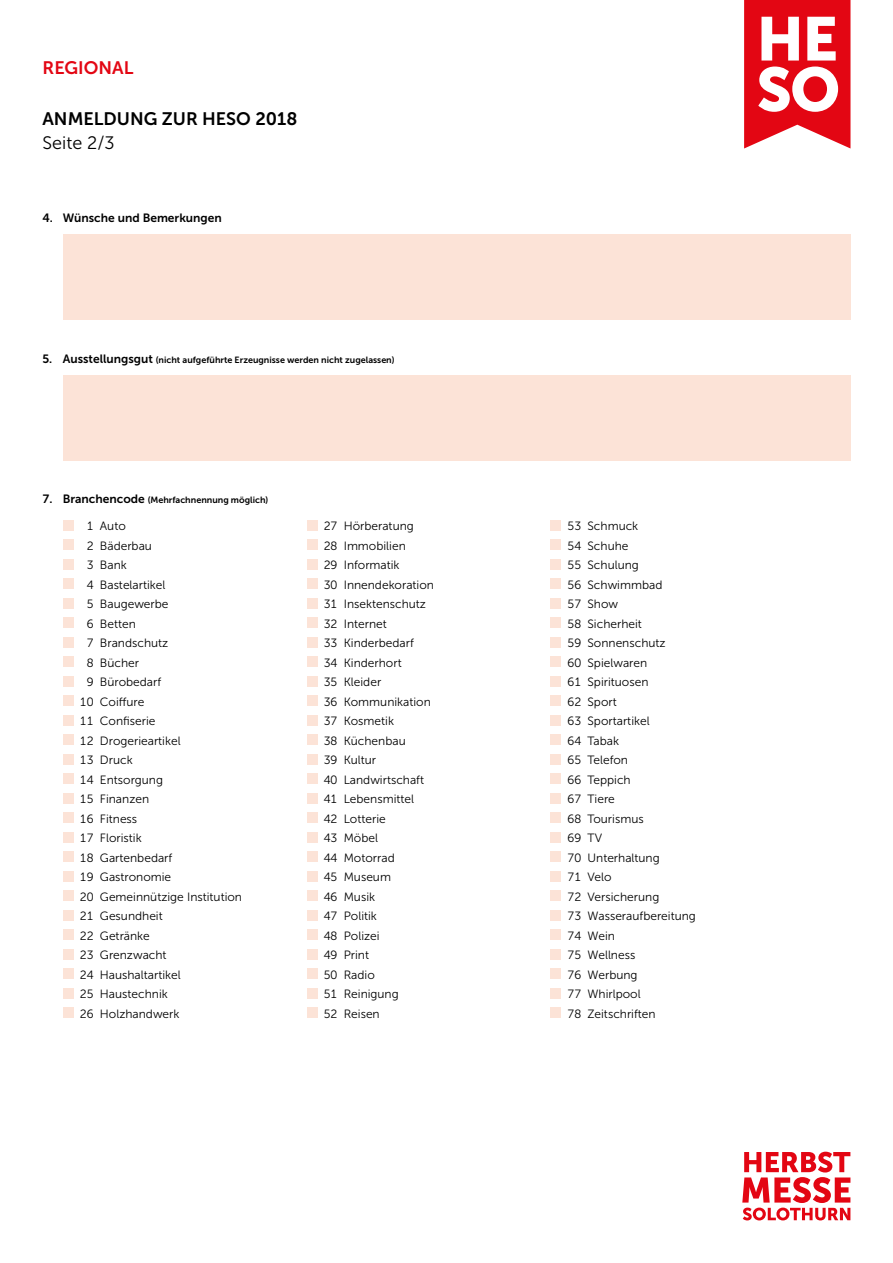
<style>
.page{position:relative;width:893px;height:1263px;background:#fff}
.page>*{position:absolute;margin:0;border:0;box-sizing:border-box;transform-origin:0 0}
.t1{font:18px "Museo Sans 700";color:#000}
.t2{font:18px "Museo Sans 300";color:#000}
.t3{font:18px "Museo Sans 700";color:#e30613}
.t4{font:12px/19.5px "Museo Sans 300";color:#000}
.t5{font:12px "Museo Sans 700";color:#000}
.t6{font:9px "Museo Sans 700";color:#000}
.s1{font-size:12px}
</style>
<div class="page">
<div style="left:63px;top:234px;width:787px;height:85px;background:#fce3d7"></div>
<div style="left:63px;top:375px;width:787px;height:85px;background:#fce3d7"></div>
<div style="left:63px;top:520px;width:11px;height:11px;background:#fce3d7"></div>
<div style="left:307px;top:715px;width:10px;height:11px;background:#fce3d7"></div>
<div style="left:63px;top:540px;width:11px;height:10px;background:#fce3d7"></div>
<div style="left:307px;top:734px;width:10px;height:11px;background:#fce3d7"></div>
<div style="left:63px;top:559px;width:11px;height:11px;background:#fce3d7"></div>
<div style="left:307px;top:754px;width:10px;height:11px;background:#fce3d7"></div>
<div style="left:63px;top:578px;width:11px;height:11px;background:#fce3d7"></div>
<div style="left:307px;top:773px;width:10px;height:11px;background:#fce3d7"></div>
<div style="left:63px;top:598px;width:11px;height:11px;background:#fce3d7"></div>
<div style="left:307px;top:793px;width:10px;height:11px;background:#fce3d7"></div>
<div style="left:63px;top:617px;width:11px;height:11px;background:#fce3d7"></div>
<div style="left:307px;top:812px;width:10px;height:11px;background:#fce3d7"></div>
<div style="left:63px;top:637px;width:11px;height:11px;background:#fce3d7"></div>
<div style="left:307px;top:832px;width:10px;height:11px;background:#fce3d7"></div>
<div style="left:63px;top:656px;width:11px;height:11px;background:#fce3d7"></div>
<div style="left:307px;top:851px;width:10px;height:11px;background:#fce3d7"></div>
<div style="left:63px;top:676px;width:11px;height:11px;background:#fce3d7"></div>
<div style="left:307px;top:871px;width:10px;height:10px;background:#fce3d7"></div>
<div style="left:63px;top:695px;width:11px;height:11px;background:#fce3d7"></div>
<div style="left:307px;top:890px;width:10px;height:11px;background:#fce3d7"></div>
<div style="left:63px;top:715px;width:11px;height:11px;background:#fce3d7"></div>
<div style="left:307px;top:910px;width:10px;height:10px;background:#fce3d7"></div>
<div style="left:63px;top:734px;width:11px;height:11px;background:#fce3d7"></div>
<div style="left:307px;top:929px;width:10px;height:11px;background:#fce3d7"></div>
<div style="left:307px;top:949px;width:10px;height:10px;background:#fce3d7"></div>
<div style="left:307px;top:968px;width:10px;height:11px;background:#fce3d7"></div>
<div style="left:307px;top:988px;width:10px;height:10px;background:#fce3d7"></div>
<div style="left:307px;top:1007px;width:10px;height:11px;background:#fce3d7"></div>
<div style="left:63px;top:754px;width:11px;height:11px;background:#fce3d7"></div>
<div style="left:551px;top:520px;width:10px;height:11px;background:#fce3d7"></div>
<div style="left:63px;top:773px;width:11px;height:11px;background:#fce3d7"></div>
<div style="left:551px;top:540px;width:10px;height:10px;background:#fce3d7"></div>
<div style="left:63px;top:793px;width:11px;height:11px;background:#fce3d7"></div>
<div style="left:551px;top:559px;width:10px;height:11px;background:#fce3d7"></div>
<div style="left:63px;top:812px;width:11px;height:11px;background:#fce3d7"></div>
<div style="left:551px;top:578px;width:10px;height:11px;background:#fce3d7"></div>
<div style="left:63px;top:832px;width:11px;height:11px;background:#fce3d7"></div>
<div style="left:551px;top:598px;width:10px;height:11px;background:#fce3d7"></div>
<div style="left:63px;top:851px;width:11px;height:11px;background:#fce3d7"></div>
<div style="left:551px;top:617px;width:10px;height:11px;background:#fce3d7"></div>
<div style="left:63px;top:871px;width:11px;height:10px;background:#fce3d7"></div>
<div style="left:551px;top:637px;width:10px;height:11px;background:#fce3d7"></div>
<div style="left:63px;top:890px;width:11px;height:11px;background:#fce3d7"></div>
<div style="left:551px;top:656px;width:10px;height:11px;background:#fce3d7"></div>
<div style="left:63px;top:910px;width:11px;height:10px;background:#fce3d7"></div>
<div style="left:551px;top:676px;width:10px;height:11px;background:#fce3d7"></div>
<div style="left:63px;top:929px;width:11px;height:11px;background:#fce3d7"></div>
<div style="left:63px;top:949px;width:11px;height:10px;background:#fce3d7"></div>
<div style="left:63px;top:968px;width:11px;height:11px;background:#fce3d7"></div>
<div style="left:63px;top:988px;width:11px;height:10px;background:#fce3d7"></div>
<div style="left:63px;top:1007px;width:11px;height:11px;background:#fce3d7"></div>
<div style="left:551px;top:695px;width:10px;height:11px;background:#fce3d7"></div>
<div style="left:307px;top:520px;width:10px;height:11px;background:#fce3d7"></div>
<div style="left:551px;top:715px;width:10px;height:11px;background:#fce3d7"></div>
<div style="left:307px;top:540px;width:10px;height:10px;background:#fce3d7"></div>
<div style="left:551px;top:734px;width:10px;height:11px;background:#fce3d7"></div>
<div style="left:307px;top:559px;width:10px;height:11px;background:#fce3d7"></div>
<div style="left:551px;top:754px;width:10px;height:11px;background:#fce3d7"></div>
<div style="left:307px;top:578px;width:10px;height:11px;background:#fce3d7"></div>
<div style="left:551px;top:773px;width:10px;height:11px;background:#fce3d7"></div>
<div style="left:307px;top:598px;width:10px;height:11px;background:#fce3d7"></div>
<div style="left:551px;top:793px;width:10px;height:11px;background:#fce3d7"></div>
<div style="left:307px;top:617px;width:10px;height:11px;background:#fce3d7"></div>
<div style="left:551px;top:812px;width:10px;height:11px;background:#fce3d7"></div>
<div style="left:307px;top:637px;width:10px;height:11px;background:#fce3d7"></div>
<div style="left:551px;top:832px;width:10px;height:11px;background:#fce3d7"></div>
<div style="left:307px;top:656px;width:10px;height:11px;background:#fce3d7"></div>
<div style="left:551px;top:851px;width:10px;height:11px;background:#fce3d7"></div>
<div style="left:307px;top:676px;width:10px;height:11px;background:#fce3d7"></div>
<div style="left:551px;top:871px;width:10px;height:10px;background:#fce3d7"></div>
<div style="left:307px;top:695px;width:10px;height:11px;background:#fce3d7"></div>
<div style="left:551px;top:890px;width:10px;height:11px;background:#fce3d7"></div>
<div style="left:551px;top:910px;width:10px;height:10px;background:#fce3d7"></div>
<div style="left:551px;top:929px;width:10px;height:11px;background:#fce3d7"></div>
<div style="left:551px;top:949px;width:10px;height:10px;background:#fce3d7"></div>
<div style="left:551px;top:968px;width:10px;height:11px;background:#fce3d7"></div>
<div style="left:551px;top:988px;width:10px;height:10px;background:#fce3d7"></div>
<div style="left:551px;top:1007px;width:10px;height:11px;background:#fce3d7"></div>
<svg style="left:742px;top:1152px;width:108px;height:68px"></svg>
<svg style="left:744px;top:0;width:106px;height:148px"></svg>
<h1 class="t3" style="left:43px;top:58px;width:92px">REGIONAL</h1>
<h1 class="t1" style="left:43px;top:109px;width:256px">ANMELDUNG ZUR HESO 2018</h1>
<h1 class="t2" style="left:43px;top:133px;width:73px">Seite 2/3</h1>
<p class="t5" style="left:43px;top:211px;width:181px">4. Wünsche und Bemerkungen</p>
<p class="t6" style="left:43px;top:354px;width:354px"><span class="s1">5. Ausstellungsgut</span> (nicht aufgeführte Erzeugnisse werden nicht zugelassen)</p>
<p class="t6" style="left:43px;top:495px;width:227px"><span class="s1">7. Branchencode</span> (Mehrfachnennung möglich)</p>
<p class="t4" style="left:87px;top:517px;width:41px">1 Auto</p>
<p class="t4" style="left:87px;top:536px;width:67px">2 Bäderbau</p>
<p class="t4" style="left:87px;top:556px;width:42px">3 Bank</p>
<p class="t4" style="left:87px;top:575px;width:80px">4 Bastelartikel</p>
<p class="t4" style="left:87px;top:595px;width:83px">5 Baugewerbe</p>
<p class="t4" style="left:87px;top:614px;width:51px">6 Betten</p>
<p class="t4" style="left:87px;top:634px;width:83px">7 Brandschutz</p>
<p class="t4" style="left:87px;top:653px;width:54px">8 Bücher</p>
<p class="t4" style="left:87px;top:673px;width:76px">9 Bürobedarf</p>
<p class="t4" style="left:80px;top:692px;width:66px">10 Coiffure</p>
<p class="t4" style="left:80px;top:712px;width:77px">11 Confiserie</p>
<p class="t4" style="left:80px;top:731px;width:102px">12 Drogerieartikel</p>
<p class="t4" style="left:80px;top:751px;width:54px">13 Druck</p>
<p class="t4" style="left:80px;top:770px;width:85px">14 Entsorgung</p>
<p class="t4" style="left:80px;top:790px;width:71px">15 Finanzen</p>
<p class="t4" style="left:80px;top:809px;width:59px">16 Fitness</p>
<p class="t4" style="left:80px;top:829px;width:63px">17 Floristik</p>
<p class="t4" style="left:80px;top:848px;width:94px">18 Gartenbedarf</p>
<p class="t4" style="left:80px;top:868px;width:93px">19 Gastronomie</p>
<p class="t4" style="left:80px;top:887px;width:164px">20 Gemeinnützige Institution</p>
<p class="t4" style="left:80px;top:907px;width:84px">21 Gesundheit</p>
<p class="t4" style="left:80px;top:926px;width:71px">22 Getränke</p>
<p class="t4" style="left:80px;top:946px;width:88px">23 Grenzwacht</p>
<p class="t4" style="left:80px;top:965px;width:102px">24 Haushaltartikel</p>
<p class="t4" style="left:80px;top:985px;width:89px">25 Haustechnik</p>
<p class="t4" style="left:80px;top:1004px;width:101px">26 Holzhandwerk</p>
<p class="t4" style="left:324px;top:517px;width:112px">27 Hörberatung<br>28 Immobilien<br>29 Informatik<br>30 Innendekoration<br>31 Insektenschutz<br>32 Internet<br>33 Kinderbedarf<br>34 Kinderhort<br>35 Kleider<br>36 Kommunikation<br>37 Kosmetik<br>38 Küchenbau<br>39 Kultur<br>40 Landwirtschaft<br>41 Lebensmittel<br>42 Lotterie<br>43 Möbel<br>44 Motorrad<br>45 Museum<br>46 Musik<br>47 Politik<br>48 Polizei<br>49 Print<br>50 Radio<br>51 Reinigung<br>52 Reisen</p>
<p class="t4" style="left:568px;top:517px;width:130px">53 Schmuck<br>54 Schuhe<br>55 Schulung<br>56 Schwimmbad<br>57 Show<br>58 Sicherheit<br>59 Sonnenschutz<br>60 Spielwaren<br>61 Spirituosen<br>62 Sport<br>63 Sportartikel<br>64 Tabak<br>65 Telefon<br>66 Teppich<br>67 Tiere<br>68 Tourismus<br>69 TV<br>70 Unterhaltung<br>71 Velo<br>72 Versicherung<br>73 Wasseraufbereitung<br>74 Wein<br>75 Wellness<br>76 Werbung<br>77 Whirlpool<br>78 Zeitschriften</p>
</div>
